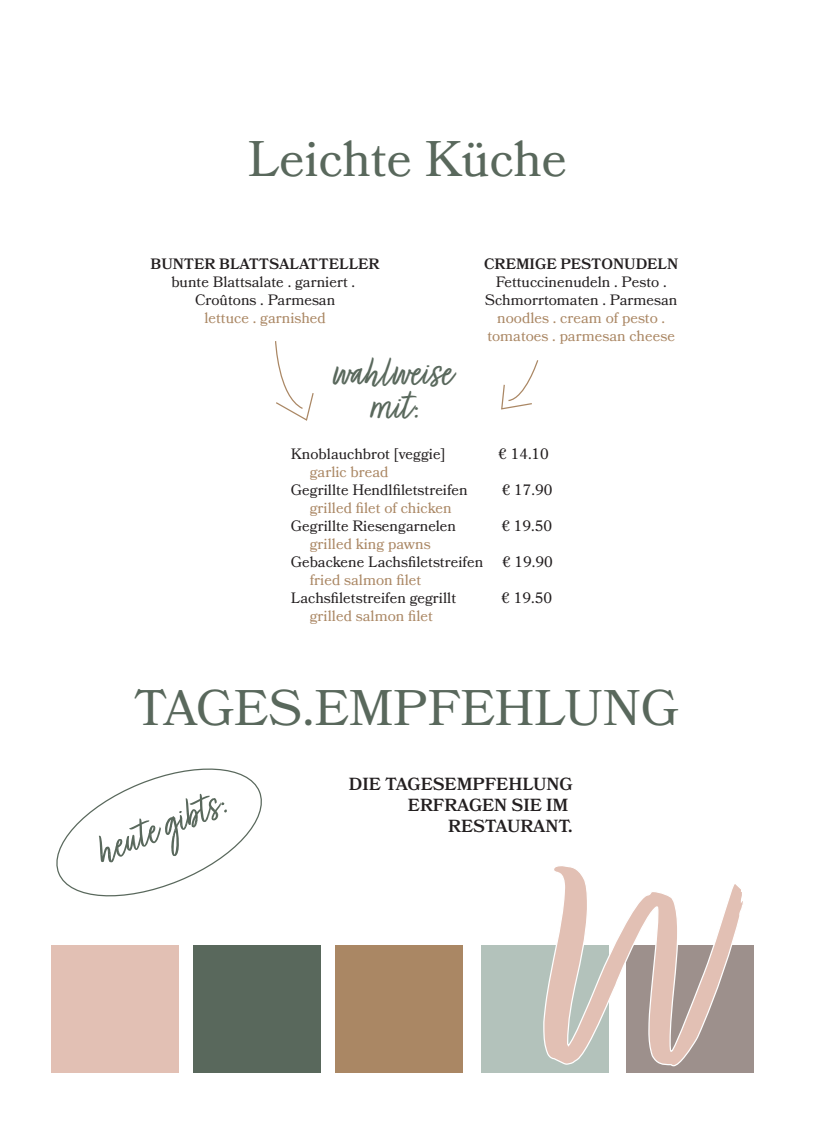
<style>
.page{position:relative;width:815px;height:1124px;background:#fff}
.page>*{position:absolute;margin:0;border:0;box-sizing:border-box;transform-origin:0 0}
.t1{font:49.88px "Bookmania";color:#59685c}
.t2{font:49.88px "Turbinado Light Pro";color:#59685c}
.t3{font:600 17.5px/21px "Bookmania";color:#231f20;text-align:right}
.t4{font:15px/18px "Bookmania";color:#231f20;text-align:center}
.t5{font:15px/18px "Bookmania";color:#aa8764;text-align:center}
.t6{font:600 15px "Bookmania";color:#231f20}
</style>
<div class="page">
<svg style="left:275px;top:341px;width:39px;height:80px"></svg>
<svg style="left:501px;top:360px;width:38px;height:50px"></svg>
<div style="left:51px;top:945px;width:128px;height:128px;background:#e2c0b4"></div>
<div style="left:193px;top:945px;width:127px;height:128px;background:#59685c"></div>
<div style="left:336px;top:945px;width:127px;height:128px;background:#aa8764"></div>
<div style="left:481px;top:945px;width:128px;height:128px;background:#b3c2bb"></div>
<div style="left:626px;top:945px;width:128px;height:128px;background:#9d908c"></div>
<svg style="left:543px;top:866px;width:200px;height:200px"></svg>
<svg style="left:56px;top:768px;width:206px;height:129px"></svg>
<h1 class="t1" style="left:248px;top:130px;width:321px">Leichte Küche</h1>
<p class="t6" style="left:151px;top:255px;width:231px">BUNTER BLATTSALATTELLER</p>
<p class="t4" style="left:171px;top:273px;width:185px">bunte Blattsalate . garniert .<br>Croûtons . Parmesan</p>
<p class="t5" style="left:204px;top:309px;width:123px">lettuce . garnished</p>
<h1 class="t2" style="left:332px;top:344px;width:122px">wahlweise</h1>
<h1 class="t2" style="left:370px;top:378px;width:53px">mit:</h1>
<p class="t6" style="left:484px;top:255px;width:196px">CREMIGE PESTONUDELN</p>
<p class="t4" style="left:485px;top:273px;width:194px">Fettuccinenudeln . Pesto .<br>Schmorrtomaten . Parmesan</p>
<p class="t5" style="left:487px;top:309px;width:189px">noodles . cream of pesto . tomatoes . parmesan cheese</p>
<p class="t4" style="left:291px;top:445px;width:156px">Knoblauchbrot [veggie]</p>
<p class="t4" style="left:498px;top:445px;width:52px">€ 14.10</p>
<p class="t5" style="left:310px;top:463px;width:80px">garlic bread</p>
<p class="t4" style="left:291px;top:481px;width:178px">Gegrillte Hendlfiletstreifen</p>
<p class="t4" style="left:502px;top:481px;width:52px">€ 17.90</p>
<p class="t5" style="left:310px;top:499px;width:143px">grilled filet of chicken</p>
<p class="t4" style="left:291px;top:517px;width:167px">Gegrillte Riesengarnelen</p>
<p class="t4" style="left:501px;top:517px;width:52px">€ 19.50</p>
<p class="t5" style="left:310px;top:535px;width:123px">grilled king pawns</p>
<p class="t4" style="left:291px;top:553px;width:194px">Gebackene Lachsfiletstreifen</p>
<p class="t4" style="left:502px;top:553px;width:52px">€ 19.90</p>
<p class="t5" style="left:310px;top:571px;width:113px">fried salmon filet</p>
<p class="t4" style="left:291px;top:589px;width:167px">Lachsfiletstreifen gegrillt</p>
<p class="t4" style="left:501px;top:589px;width:52px">€ 19.50</p>
<p class="t5" style="left:310px;top:607px;width:125px">grilled salmon filet</p>
<h1 class="t1" style="left:134px;top:678px;width:546px">TAGES.EMPFEHLUNG</h1>
<h1 class="t2" style="left:87px;top:826px;width:141px;rotate:-22deg">heute gibts:</h1>
<p class="t3" style="left:349px;top:773px;width:225px">DIE TAGESEMPFEHLUNG<br>ERFRAGEN SIE IM<br>RESTAURANT.</p>
</div>
